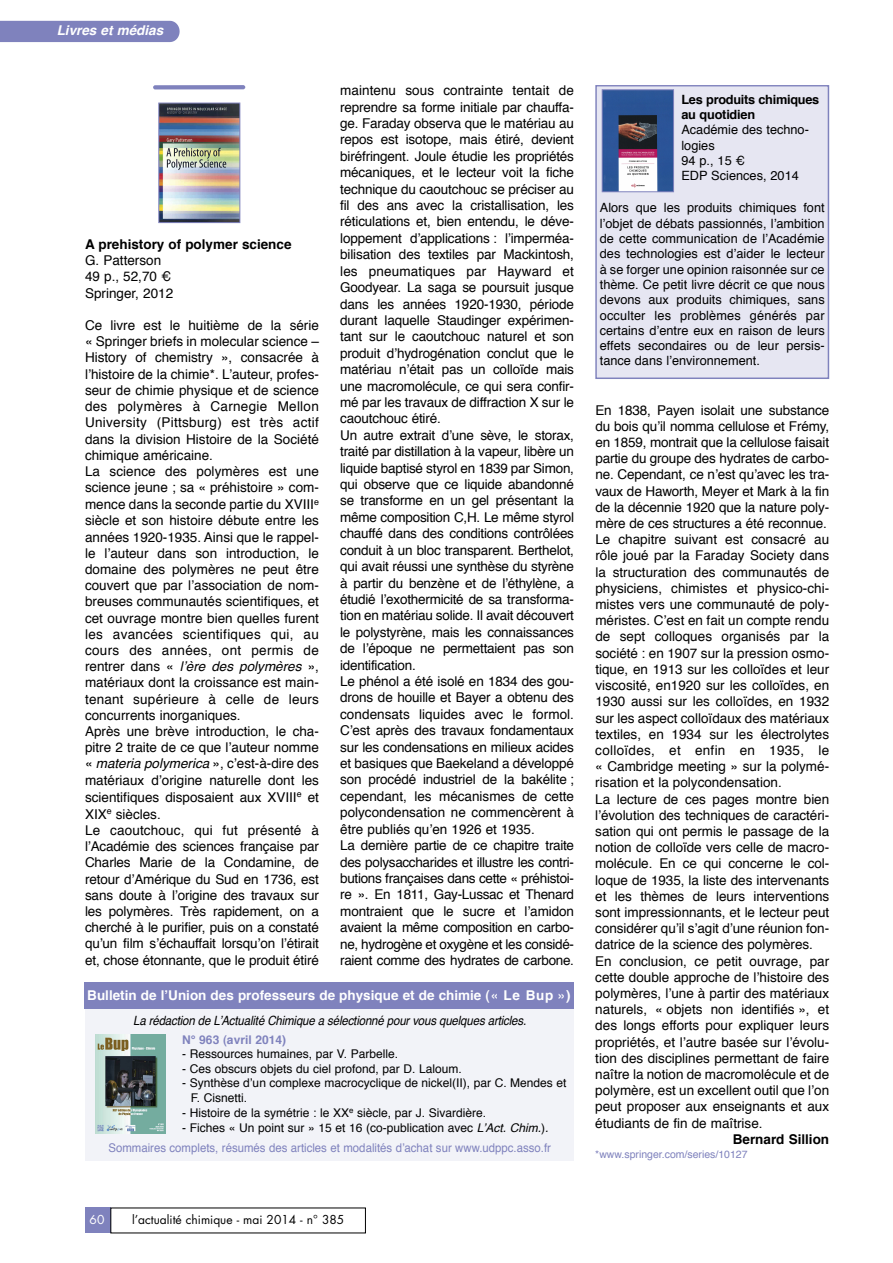
<style>
.page{position:relative;width:893px;height:1263px;background:#fff}
.page>*{position:absolute;margin:0;border:0;box-sizing:border-box;transform-origin:0 0}
.t1{font:13.5px/16.2px "Helvetica";letter-spacing:-.005em;color:#000}
.t2{font:700 13.5px "Helvetica";color:#fff}
.t3{font:700 13.5px "Helvetica";color:#000}
.t4{font:italic 700 13.5px "Helvetica";color:#fff}
.t5{font:12.75px/15.3px "Helvetica";color:#000}
.t6{font:italic 12.75px "Helvetica";letter-spacing:-.01em;color:#000;scale:.9 1}
.t7{font:700 12.75px/15.3px "Helvetica";letter-spacing:-.02em;color:#000}
.t8{font:12px/14.4px "Helvetica";color:#000}
.t9{font:12px/19.4px "Helvetica";color:#7f82bd;text-align:right;scale:.95 1}
.t10{font:12px "Futura";color:#000}
.t11{font:700 12px "Helvetica";color:#7f82bd}
.t12{font:12px "Futura";color:#fff}
.t13{font:10.5px "Helvetica";color:#7f82bd}
.s1{font-style:italic}
.s2{color:#000}
.s3{font-style:italic;color:#000}
</style>
<div class="page">
<div style="left:0;top:21px;width:180px;height:21px;background:#7f82bd"></div>
<div style="left:85px;top:1208px;width:26px;height:25px;background:#7f82bd"></div>
<div style="left:85px;top:1008px;width:489px;height:153px;background:#f2f3f8"></div>
<div style="left:597px;top:87px;width:231px;height:290px;background:#e6e6f2"></div>
<div style="left:595px;top:85px;width:234px;height:294px;border:2px solid #7f82bd"></div>
<img style="left:96px;top:1034px;width:70px;height:99px">
<div style="left:84px;top:982px;width:489px;height:27px;background:#7f82bd"></div>
<img style="left:604px;top:91px;width:68px;height:99px">
<div style="left:602px;top:89px;width:72px;height:103px;border:1px solid #7f82bd"></div>
<img style="left:160px;top:105px;width:78px;height:116px">
<div style="left:158px;top:103px;width:82px;height:120px;border:1px solid #7f82bd"></div>
<svg style="left:153px;top:85px;width:92px;height:4px"></svg>
<p class="t4" style="left:57px;top:25px;width:108px">Livres et médias</p>
<p class="t3" style="left:85px;top:239px;width:208px">A prehistory of polymer science</p>
<p class="t1" style="left:85px;top:253px;width:90px">G. Patterson<br>49 p., 52,70 €<br>Springer, 2012</p>
<p class="t1" style="left:85px;top:318px;width:235px">Ce livre est le huitième de la série « Springer briefs in molecular science – History of chemistry », consacrée à l’histoire de la chimie*. L’auteur, profes&shy;seur de chimie physique et de science des polymères à Carnegie Mellon University (Pittsburg) est très actif dans la division Histoire de la Société chimique américaine.<br>La science des polymères est une science jeune ; sa « préhistoire » com&shy;mence dans la seconde partie du XVIII<sup>e </sup>siècle et son histoire débute entre les années 1920-1935. Ainsi que le rappel&shy;le l’auteur dans son introduction, le domaine des polymères ne peut être couvert que par l’association de nom&shy;breuses communautés scientifiques, et cet ouvrage montre bien quelles furent les avancées scientifiques qui, au cours des années, ont permis de rentrer dans « <span class="s1">l’ère des polymères</span> », matériaux dont la croissance est main&shy;tenant supérieure à celle de leurs concurrents inorganiques.<br>Après une brève introduction, le cha&shy;pitre 2 traite de ce que l’auteur nomme « <span class="s1">materia polymerica</span> », c’est-à-dire des matériaux d’origine naturelle dont les scientifiques disposaient aux XVIII<sup>e</sup> et XIX<sup>e</sup> siècles.<br>Le caoutchouc, qui fut présenté à l’Académie des sciences française par Charles Marie de la Condamine, de retour d’Amérique du Sud en 1736, est sans doute à l’origine des travaux sur les polymères. Très rapidement, on a cherché à le purifier, puis on a constaté qu’un film s’échauffait lorsqu’on l’étirait et, chose étonnante, que le produit étiré</p>
<p class="t1" style="left:340px;top:83px;width:235px">maintenu sous contrainte tentait de reprendre sa forme initiale par chauffa&shy;ge. Faraday observa que le matériau au repos est isotope, mais étiré, devient biréfringent. Joule étudie les propriétés mécaniques, et le lecteur voit la fiche technique du caoutchouc se préciser au fil des ans avec la cristallisation, les réticulations et, bien entendu, le déve&shy;loppement d’applications : l’imperméa&shy;bilisation des textiles par Mackintosh, les pneumatiques par Hayward et Goodyear. La saga se poursuit jusque dans les années 1920-1930, période durant laquelle Staudinger expérimen&shy;tant sur le caoutchouc naturel et son produit d’hydrogénation conclut que le matériau n’était pas un colloïde mais une macromolécule, ce qui sera confir&shy;mé par les travaux de diffraction X sur le caoutchouc étiré.<br>Un autre extrait d’une sève, le storax, traité par distillation à la vapeur, libère un liquide baptisé styrol en 1839 par Simon, qui observe que ce liquide abandonné se transforme en un gel présentant la même composition C,H. Le même styrol chauffé dans des conditions contrôlées conduit à un bloc transparent. Berthelot, qui avait réussi une synthèse du styrène à partir du benzène et de l’éthylène, a étudié l’exothermicité de sa transforma&shy;tion en matériau solide. Il avait découvert le polystyrène, mais les connaissances de l’époque ne permettaient pas son identification.<br>Le phénol a été isolé en 1834 des gou&shy;drons de houille et Bayer a obtenu des condensats liquides avec le formol.<br>C’est après des travaux fondamentaux sur les condensations en milieux acides et basiques que Baekeland a développé son procédé industriel de la bakélite ; cependant, les mécanismes de cette polycondensation ne commencèrent à être publiés qu’en 1926 et 1935.<br>La dernière partie de ce chapitre traite des polysaccharides et illustre les contri&shy;butions françaises dans cette « préhistoi&shy;re ». En 1811, Gay-Lussac et Thenard montraient que le sucre et l’amidon avaient la même composition en carbo&shy;ne, hydrogène et oxygène et les considé&shy;raient comme des hydrates de carbone.</p>
<p class="t2" style="left:87px;top:989px;width:485px">Bulletin de l’Union des professeurs de physique et de chimie (« Le Bup »)</p>
<p class="t6" style="left:133px;top:1015px;width:438px">La rédaction de L’Actualité Chimique a sélectionné pour vous quelques articles.</p>
<p class="t11" style="left:182px;top:1035px;width:105px">N° 963 (avril 2014)</p>
<p class="t8" style="left:182px;top:1048px;width:217px">- Ressources humaines, par V. Parbelle.</p>
<p class="t8" style="left:182px;top:1062px;width:281px">- Ces obscurs objets du ciel profond, par D. Laloum.</p>
<p class="t8" style="left:191px;top:1077px;width:377px;text-indent:-8px">- Synthèse d’un complexe macrocyclique de nickel(II), par C. Mendes et<br>F. Cisnetti.</p>
<p class="t8" style="left:182px;top:1106px;width:306px">- Histoire de la symétrie : le XX<sup>e</sup> siècle, par J. Sivardière.</p>
<p class="t9" style="left:108px;top:1119px;width:467px"><span class="s2">- Fiches « Un point sur » 15 et 16 (co-publication avec</span> <span class="s3">L’Act. Chim.</span><span class="s2">)</span><span class="s3">.<br></span>Sommaires complets, résumés des articles et modalités d’achat sur www.udppc.asso.fr</p>
<p class="t7" style="left:681px;top:93px;width:139px">Les produits chimiques au quotidien</p>
<p class="t5" style="left:681px;top:123px;width:129px">Académie des techno&shy;logies<br>94 p., 15 €<br>EDP Sciences, 2014</p>
<p class="t5" style="left:600px;top:201px;width:226px;text-align:justify">Alors que les produits chimiques font l’objet de débats passionnés, l’ambition de cette communication de l’Académie des technologies est d’aider le lecteur à se forger une opinion raisonnée sur ce thème. Ce petit livre décrit ce que nous devons aux produits chimiques, sans occulter les problèmes générés par certains d’entre eux en raison de leurs effets secondaires ou de leur persis&shy;tance dans l’environnement.</p>
<p class="t1" style="left:595px;top:403px;width:235px">En 1838, Payen isolait une substance du bois qu’il nomma cellulose et Frémy, en 1859, montrait que la cellulose faisait partie du groupe des hydrates de carbo&shy;ne. Cependant, ce n’est qu’avec les tra&shy;vaux de Haworth, Meyer et Mark à la fin de la décennie 1920 que la nature poly&shy;mère de ces structures a été reconnue.<br>Le chapitre suivant est consacré au rôle joué par la Faraday Society dans la structuration des communautés de physiciens, chimistes et physico-chi&shy;mistes vers une communauté de poly&shy;méristes. C’est en fait un compte rendu de sept colloques organisés par la société : en 1907 sur la pression osmo&shy;tique, en 1913 sur les colloïdes et leur viscosité, en1920 sur les colloïdes, en 1930 aussi sur les colloïdes, en 1932 sur les aspect colloïdaux des matériaux textiles, en 1934 sur les électrolytes colloïdes, et enfin en 1935, le « Cambridge meeting » sur la polymé&shy;risation et la polycondensation.<br>La lecture de ces pages montre bien l’évolution des techniques de caractéri&shy;sation qui ont permis le passage de la notion de colloïde vers celle de macro&shy;molécule. En ce qui concerne le col&shy;loque de 1935, la liste des intervenants et les thèmes de leurs interventions sont impressionnants, et le lecteur peut considérer qu’il s’agit d’une réunion fon&shy;datrice de la science des polymères.<br>En conclusion, ce petit ouvrage, par cette double approche de l’histoire des polymères, l’une à partir des matériaux naturels, « objets non identifiés », et des longs efforts pour expliquer leurs propriétés, et l’autre basée sur l’évolu&shy;tion des disciplines permettant de faire naître la notion de macromolécule et de polymère, est un excellent outil que l’on peut proposer aux enseignants et aux étudiants de fin de maîtrise.</p>
<p class="t3" style="left:733px;top:1133px;width:98px">Bernard Sillion</p>
<p class="t13" style="left:595px;top:1149px;width:154px">*www.springer.com/series/10127</p>
<p class="t12" style="left:90px;top:1214px;width:16px">60</p>
<p class="t10" style="left:132px;top:1214px;width:214px">l’actualité chimique - mai 2014 - n° 385</p>
</div>
